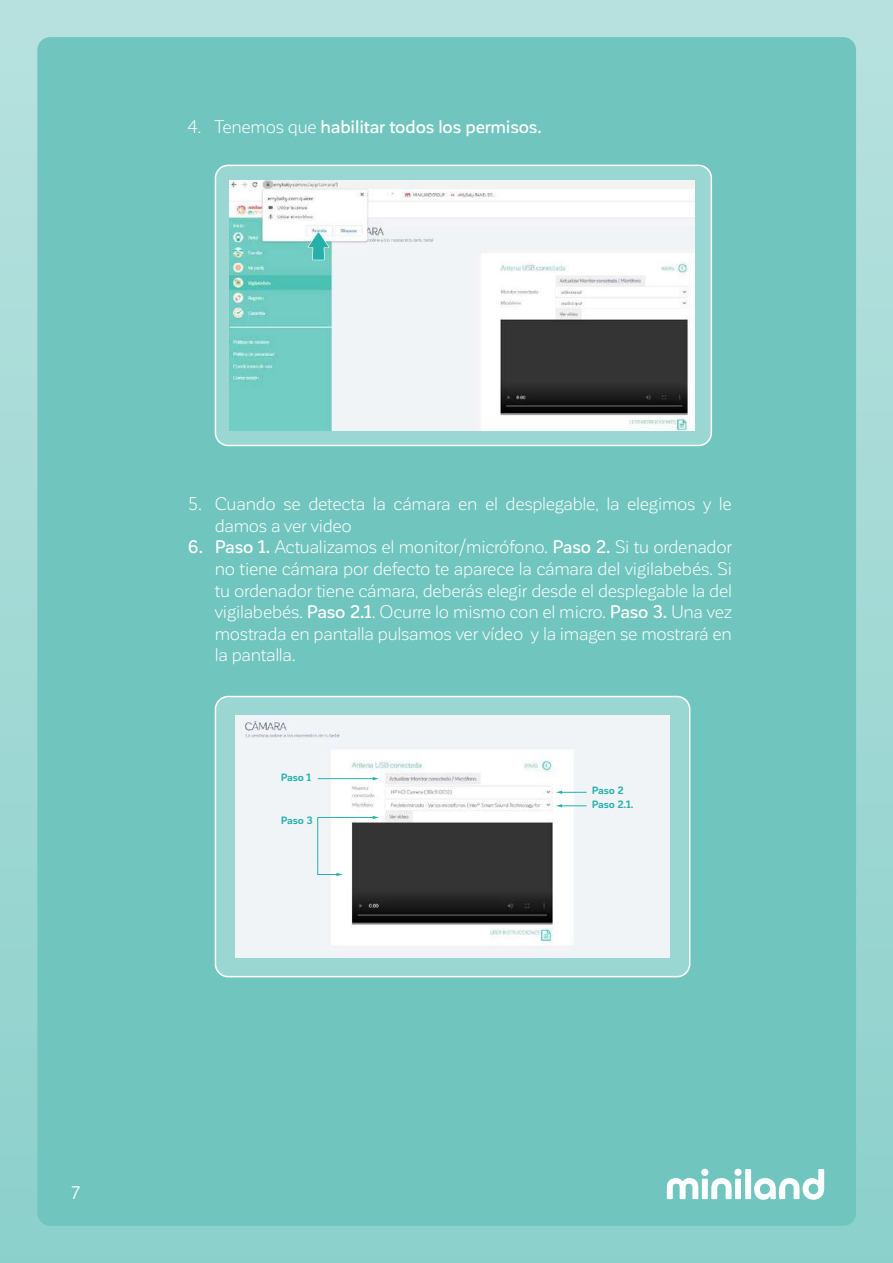
<style>
.page{position:relative;width:893px;height:1263px;background:#fff}
.page>*{position:absolute;margin:0;border:0;box-sizing:border-box;transform-origin:0 0}
.t1{font:18px/21.6px "Corporative Sans Rd";letter-spacing:-.015em;color:#fff}
.t2{font:500 18px "Corporative Sans Rd";letter-spacing:-.01em;color:#fff}
.t3{font:18px "Corporative Sans Rd";color:#fff}
.t4{font:700 10.5px/13.5px "Corporative Sans Rd";letter-spacing:-.005em;color:#25b1a9}
.s1{font-weight:400}
.s2{font-weight:500}
</style>
<div class="page">
<div style="left:0;top:0;width:893px;height:1263px;background:linear-gradient(to bottom,#b7e2df,#8cd0cb)"></div>
<div style="left:37px;top:37px;width:819px;height:1189px;background:#70c5bf;border-radius:13px"></div>
<div style="left:215px;top:165px;width:496px;height:280px;background:#9ad6d2;border-radius:13px"></div>
<div style="left:215px;top:165px;width:497px;height:281px;border:2px solid #fff;border-radius:13px"></div>
<img style="left:229px;top:180px;width:466px;height:251px">
<svg style="left:308px;top:232px;width:21px;height:28px"></svg>
<div style="left:215px;top:696px;width:475px;height:281px;background:#9ad6d2;border-radius:13px"></div>
<div style="left:215px;top:696px;width:475px;height:281px;border:2px solid #fff;border-radius:13px"></div>
<img style="left:236px;top:715px;width:433px;height:243px">
<hr style="left:318px;top:778px;width:56px;height:1px;background:#25b1a9">
<svg style="left:373px;top:777px;width:6px;height:3px"></svg>
<hr style="left:318px;top:817px;width:56px;height:1px;background:#25b1a9">
<svg style="left:373px;top:816px;width:6px;height:3px"></svg>
<svg style="left:556px;top:791px;width:31px;height:3px"></svg>
<svg style="left:556px;top:804px;width:31px;height:3px"></svg>
<svg style="left:317px;top:817px;width:26px;height:59px;background:#e8f3f4"></svg>
<svg style="left:667px;top:1169px;width:75px;height:30px"></svg>
<div style="left:745px;top:1169px;width:6px;height:30px;background:#fff"></div>
<svg style="left:754px;top:1169px;width:70px;height:31px"></svg>
<p class="t2" style="left:188px;top:117px;width:355px"><span class="s1">4. Tenemos que</span> habilitar todos los permisos.</p>
<p class="t1" style="left:215px;top:493px;width:519px;text-indent:-27px">5. Cuando se detecta la cámara en el desplegable, la elegimos y le damos a ver video</p>
<p class="t1" style="left:215px;top:536px;width:519px;text-align:justify;text-indent:-27px"><span class="s2">6. Paso 1.</span> Actualizamos el monitor/micrófono. <span class="s2">Paso 2.</span> Si tu ordenador no tiene cámara por defecto te aparece la cámara del vigilabebés. Si tu ordenador tiene cámara, deberás elegir desde el desplegable la del vigilabebés. <span class="s2">Paso 2.1</span>. Ocurre lo mismo con el micro. <span class="s2">Paso 3.</span> Una vez mostrada en pantalla pulsamos ver vídeo y la imagen se mostrará en la pantalla.</p>
<p class="t4" style="left:281px;top:770px;width:32px">Paso 1</p>
<p class="t4" style="left:281px;top:813px;width:33px">Paso 3</p>
<p class="t4" style="left:592px;top:784px;width:43px">Paso 2<br>Paso 2.1.</p>
<p class="t3" style="left:72px;top:1183px;width:9px">7</p>
</div>
